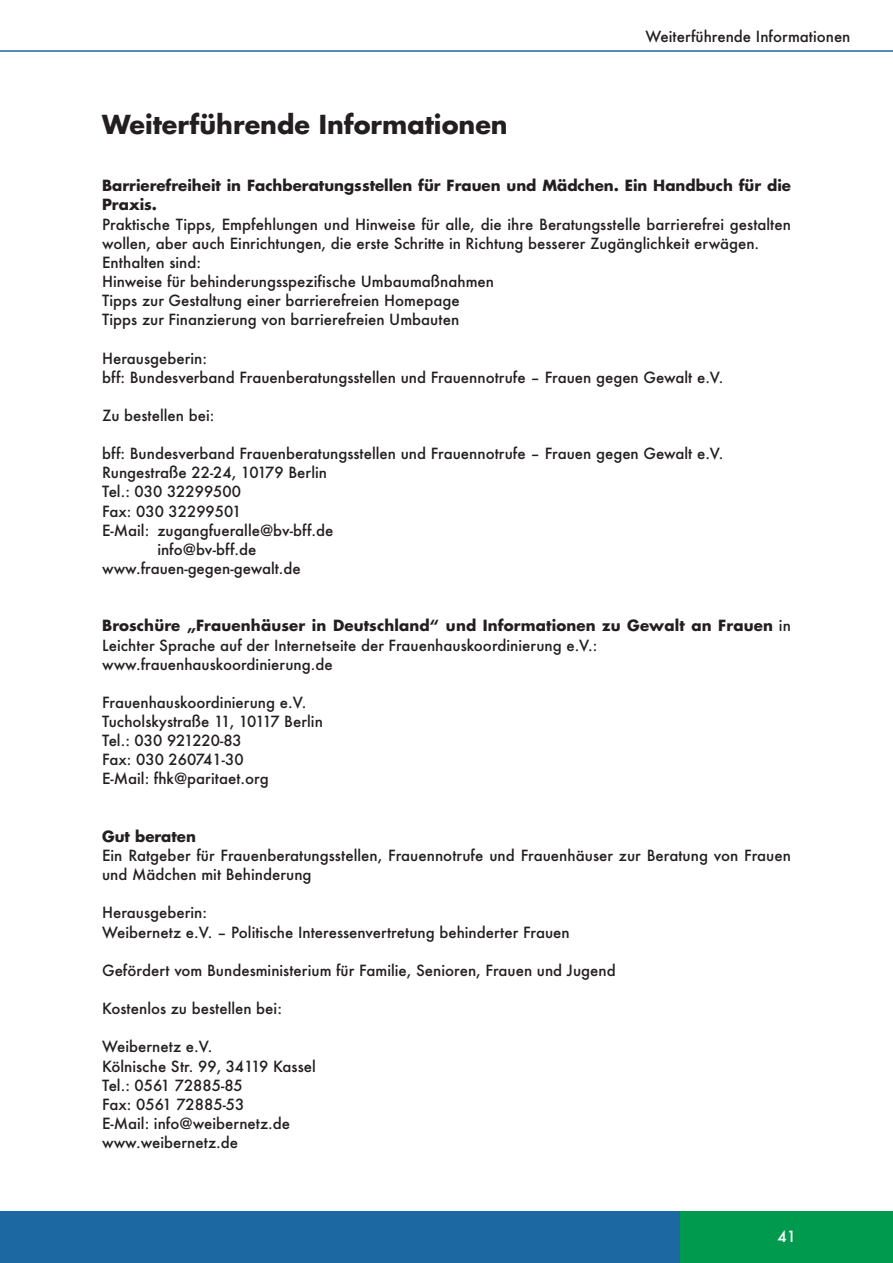
<style>
.page{position:relative;width:893px;height:1263px;background:#fff}
.page>*{position:absolute;margin:0;border:0;box-sizing:border-box;transform-origin:0 0}
.t1{font:700 25.5px "Futura";color:#231f20}
.t2{font:500 15px/19.2px "Futura";color:#231f20}
.t3{font:700 15px/19.2px "Futura";color:#231f20}
.t4{font:500 15px "Futura";color:#fff}
.s1{font-weight:700}
</style>
<div class="page">
<hr style="left:0;top:50px;width:892px;height:2px;background:#1c68a3">
<div style="left:0;top:1212px;width:680px;height:51px;background:#1c68a3"></div>
<div style="left:680px;top:1212px;width:212px;height:51px;background:#009a4e"></div>
<h1 class="t1" style="left:102px;top:113px;width:407px">Weiterführende Informationen</h1>
<p class="t2" style="left:645px;top:28px;width:207px">Weiterführende Informationen</p>
<p class="t3" style="left:102px;top:177px;width:690px">Barrierefreiheit in Fachberatungsstellen für Frauen und Mädchen. Ein Handbuch für die<br>Praxis.</p>
<p class="t2" style="left:102px;top:216px;width:690px">Praktische Tipps, Empfehlungen und Hinweise für alle, die ihre Beratungsstelle barrierefrei gestalten wollen, aber auch Einrichtungen, die erste Schritte in Richtung besserer Zugänglichkeit erwägen.<br>Enthalten sind:<br>Hinweise für behinderungsspezifische Umbaumaßnahmen<br>Tipps zur Gestaltung einer barrierefreien Homepage<br>Tipps zur Finanzierung von barrierefreien Umbauten</p>
<p class="t2" style="left:102px;top:350px;width:623px">Herausgeberin:<br>bff: Bundesverband Frauenberatungsstellen und Frauennotrufe – Frauen gegen Gewalt e.V.</p>
<p class="t2" style="left:102px;top:407px;width:114px">Zu bestellen bei:</p>
<p class="t2" style="left:102px;top:445px;width:623px">bff: Bundesverband Frauenberatungsstellen und Frauennotrufe – Frauen gegen Gewalt e.V.</p>
<p class="t2" style="left:102px;top:465px;width:227px">Rungestraße 22-24, 10179 Berlin</p>
<p class="t2" style="left:102px;top:484px;width:140px">Tel.: 030 32299500</p>
<p class="t2" style="left:102px;top:503px;width:141px">Fax: 030 32299501</p>
<p class="t2" style="left:102px;top:522px;width:233px">E-Mail: zugangfueralle@bv-bff.de</p>
<p class="t2" style="left:157px;top:541px;width:101px">info@bv-bff.de</p>
<p class="t2" style="left:102px;top:560px;width:200px">www.frauen-gegen-gewalt.de</p>
<p class="t2" style="left:102px;top:618px;width:690px"><span class="s1">Broschüre „Frauenhäuser in Deutschland“ und Informationen zu Gewalt an Frauen</span> in<br>Leichter Sprache auf der Internetseite der Frauenhauskoordinierung e.V.: www.frauenhauskoordinierung.de</p>
<p class="t2" style="left:102px;top:694px;width:222px">Frauenhauskoordinierung e.V.<br>Tucholskystraße 11, 10117 Berlin<br>Tel.: 030 921220-83<br>Fax: 030 260741-30<br>E-Mail: fhk@paritaet.org</p>
<p class="t3" style="left:102px;top:828px;width:95px">Gut beraten</p>
<p class="t2" style="left:102px;top:847px;width:690px">Ein Ratgeber für Frauenberatungsstellen, Frauennotrufe und Frauenhäuser zur Beratung von Frauen und Mädchen mit Behinderung</p>
<p class="t2" style="left:102px;top:905px;width:469px">Herausgeberin:<br>Weibernetz e.V. – Politische Interessenvertretung behinderter Frauen</p>
<p class="t2" style="left:102px;top:962px;width:515px">Gefördert vom Bundesministerium für Familie, Senioren, Frauen und Jugend</p>
<p class="t2" style="left:102px;top:1000px;width:181px">Kostenlos zu bestellen bei:</p>
<p class="t2" style="left:102px;top:1039px;width:215px">Weibernetz e.V.<br>Kölnische Str. 99, 34119 Kassel<br>Tel.: 0561 72885-85<br>Fax: 0561 72885-53<br>E-Mail: info@weibernetz.de www.weibernetz.de</p>
<p class="t4" style="left:777px;top:1229px;width:20px">41</p>
</div>
